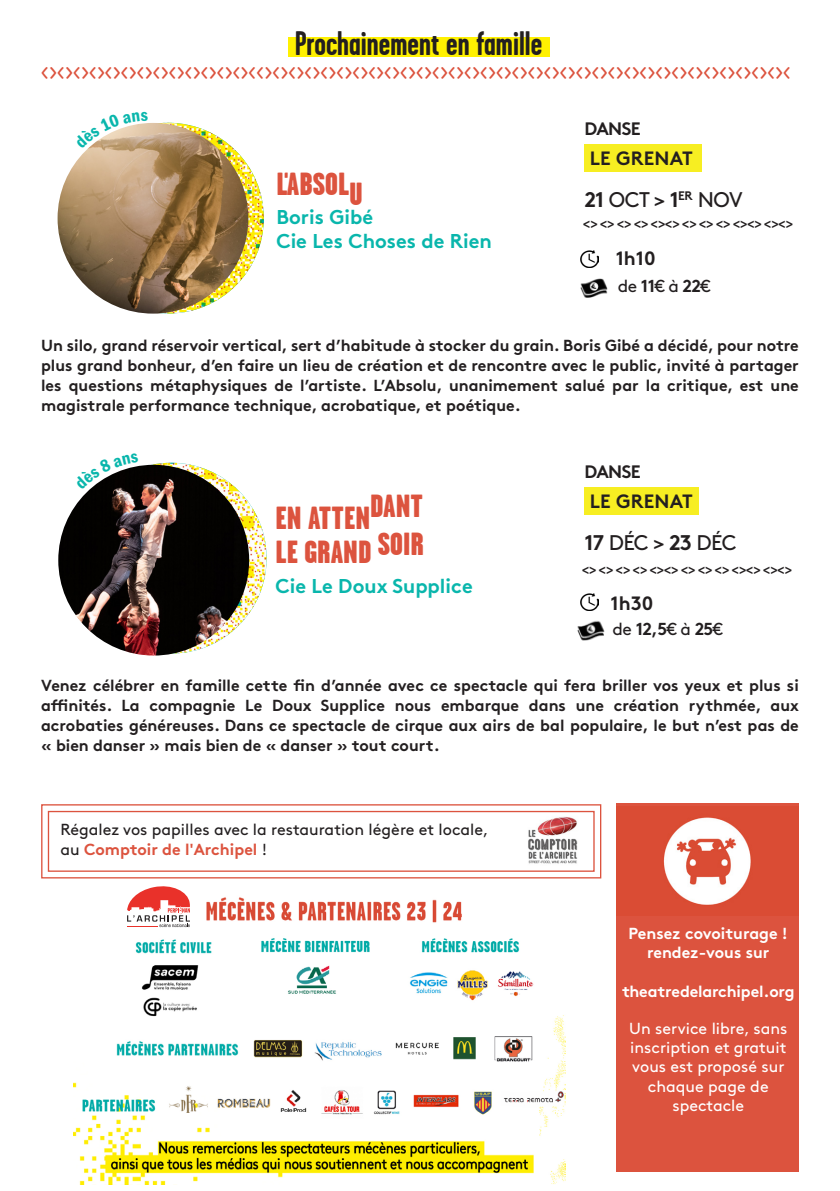
<style>
.page{position:relative;width:840px;height:1191px;background:#fff}
.page>*{position:absolute;margin:0;border:0;box-sizing:border-box;transform-origin:0 0}
.t1{font:34px "Garage Gothic";color:#dc533e;scale:.93 1}
.t2{font:700 34px "Garage Gothic";color:#231f20}
.WW-Standard{font:900 32px/34px "Garage Gothic";color:#dc533e}
.WW-Standard-2{font:21.2px "Brown";letter-spacing:-.025em;color:#231f20}
.t3{font:20px "Brown Bold Alt";color:#09b6ac}
.WW-Standard-3{font:19.2px "Brown Bold Alt";letter-spacing:.005em;color:#231f20}
.WW-Standard-4{font:18px "Brown Bold Alt";letter-spacing:-.035em;color:#231f20}
.WW-Standard-5{font:17.4px "Brown Bold Alt";color:#231f20}
.WW-Standard-6{font:17.4px "Brown";color:#231f20}
.WW-Standard-7{font:16px/20px "Brown Bold Alt";color:#231f20;text-align:justify}
.t4{font:16px/19.2px "Brown";color:#fff;text-align:center}
.t5{font:16px/19.2px "Brown";color:#231f20}
.t6{font:16px "Brown Bold Alt";letter-spacing:-.01em;color:#fff}
.t7{font:500 14px "Franklin Gothic URW Cond";color:#231f20}
.s1{font-family:"Brown Bold Alt"}
.s2{font-family:"Brown"}
.s3{font-family:"Brown Bold Alt";color:#dc533e}
</style>
<div class="page">
<img style="left:76px;top:463px;width:190px;height:190px;border-radius:95px">
<img style="left:73px;top:123px;width:191px;height:190px;border-radius:95px">
<img style="left:58px;top:123px;width:190px;height:190px;border-radius:95px">
<div style="left:584px;top:144px;width:118px;height:28px;background:#f7ee22"></div>
<img style="left:580px;top:250px;width:17px;height:18px">
<img style="left:580px;top:278px;width:28px;height:20px">
<img style="left:74px;top:897px;width:491px;height:287px">
<svg style="left:41px;top:804px;width:560px;height:75px"></svg>
<div style="left:48px;top:811px;width:546px;height:61px;border:1px solid #dc533e"></div>
<img style="left:526px;top:814px;width:53px;height:51px">
<div style="left:615px;top:803px;width:183px;height:369px;background:#dc533e"></div>
<img style="left:615px;top:806px;width:138px;height:109px">
<img style="left:58px;top:465px;width:191px;height:190px;border-radius:95px">
<div style="left:584px;top:487px;width:114px;height:28px;background:#f7ee22"></div>
<img style="left:580px;top:593px;width:17px;height:18px">
<img style="left:577px;top:621px;width:28px;height:20px">
<div style="left:288px;top:37px;width:261px;height:19px;background:#fff101"></div>
<svg style="left:127px;top:886px;width:63px;height:41px"></svg>
<svg style="left:90px;top:466px;width:48px;height:23px"></svg>
<svg style="left:88px;top:123px;width:60px;height:25px"></svg>
<p class="t2" style="left:294px;top:25px;width:249px">Prochainement en famille</p>
<p class="t1" style="left:41px;top:54px;width:807px">&lt;&gt;&lt;&gt;&lt;&gt;&lt;&gt;&lt;&gt;&lt;&gt;&lt;&gt;&lt;&gt;&lt;&gt;&lt;&gt;&lt;&gt;&lt;&gt;&lt;&gt;&lt;&lt;&gt;&lt;&gt;&lt;&gt;&lt;&gt;&lt;&gt;&lt;&gt;&lt;&gt;&lt;&gt;&lt;&gt;&lt;&gt;&lt;&gt;&lt;&gt;&lt;&gt;&lt;&gt;&lt;&gt;&lt;&gt;&lt;&gt;&lt;&gt;&lt;&gt;&lt;&gt;&lt;&gt;&lt;&gt;&lt;&gt;&lt;&gt;&lt;&gt;&lt;&gt;&lt;&gt;&lt;&gt;&lt;&gt;&lt;&gt;&lt;&gt;&lt;&gt;&lt;&gt;&lt;</p>
<p class="WW-Standard" style="left:276px;top:167px;width:88px">L'ABSOLU</p>
<p class="t3" style="left:276px;top:201px;width:98px">Boris Gibé</p>
<p class="t3" style="left:276px;top:225px;width:217px">Cie Les Choses de Rien</p>
<p class="WW-Standard-4" style="left:584px;top:114px;width:57px">DANSE</p>
<p class="WW-Standard-3" style="left:589px;top:143px;width:104px">LE GRENAT</p>
<p class="WW-Standard-2" style="left:584px;top:183px;width:159px"><span class="s1">21</span> OCT &gt; <span class="s1">1</span><sup>ER</sup> NOV</p>
<p class="t7" style="left:583px;top:214px;width:211px">&lt;&gt; &lt;&gt; &lt;&gt; &lt;&gt; &lt;&gt;&lt;&gt; &lt;&gt; &lt;&gt; &lt;&gt; &lt;&gt;&lt;&gt; &lt;&gt;&lt;&gt;</p>
<p class="WW-Standard-3" style="left:615px;top:243px;width:41px">1h10</p>
<p class="WW-Standard-6" style="left:617px;top:272px;width:94px">de <span class="s1">11</span>€ à <span class="s1">22</span>€</p>
<p class="WW-Standard-7" style="left:41px;top:334px;width:758px">Un silo, grand réservoir vertical, sert d’habitude à stocker du grain. Boris Gibé a décidé, pour notre plus grand bonheur, d’en faire un lieu de création et de rencontre avec le public, invité à partager les questions métaphysiques de l’artiste. L’Absolu, unanimement salué par la critique, est une magistrale performance technique, acrobatique, et poétique.</p>
<p class="WW-Standard" style="left:275px;top:501px;width:150px">EN ATTENDANT<br>LE GRAND SOIR</p>
<p class="t3" style="left:275px;top:570px;width:198px">Cie Le Doux Supplice</p>
<p class="WW-Standard-4" style="left:584px;top:457px;width:57px">DANSE</p>
<p class="WW-Standard-3" style="left:589px;top:486px;width:104px">LE GRENAT</p>
<p class="WW-Standard-2" style="left:584px;top:526px;width:153px"><span class="s1">17</span> DÉC &gt; <span class="s1">23</span> DÉC</p>
<p class="t7" style="left:581px;top:560px;width:211px">&lt;&gt; &lt;&gt; &lt;&gt; &lt;&gt; &lt;&gt;&lt;&gt; &lt;&gt; &lt;&gt; &lt;&gt; &lt;&gt;&lt;&gt; &lt;&gt;&lt;&gt;</p>
<p class="WW-Standard-3" style="left:610px;top:587px;width:44px">1h30</p>
<p class="WW-Standard-5" style="left:612px;top:615px;width:112px"><span class="s2">de</span> 12,5<span class="s2">€ à</span> 25<span class="s2">€</span></p>
<p class="WW-Standard-7" style="left:41px;top:674px;width:759px">Venez célébrer en famille cette fin d’année avec ce spectacle qui fera briller vos yeux et plus si affinités. La compagnie Le Doux Supplice nous embarque dans une création rythmée, aux acrobaties généreuses. Dans ce spectacle de cirque aux airs de bal populaire, le but n’est pas de « bien danser » mais bien de « danser » tout court.</p>
<p class="t5" style="left:60px;top:819px;width:429px">Régalez vos papilles avec la restauration légère et locale, au <span class="s3">Comptoir de l'Archipel</span> !</p>
<p class="t6" style="left:628px;top:920px;width:161px">Pensez covoiturage !</p>
<p class="t6" style="left:646px;top:939px;width:124px">rendez-vous sur</p>
<p class="t6" style="left:621px;top:978px;width:174px">theatredelarchipel.org</p>
<p class="t4" style="left:628px;top:1017px;width:160px">Un service libre, sans inscription et gratuit vous est proposé sur chaque page de</p>
<p class="t4" style="left:672px;top:1094px;width:73px">spectacle</p>
</div>
